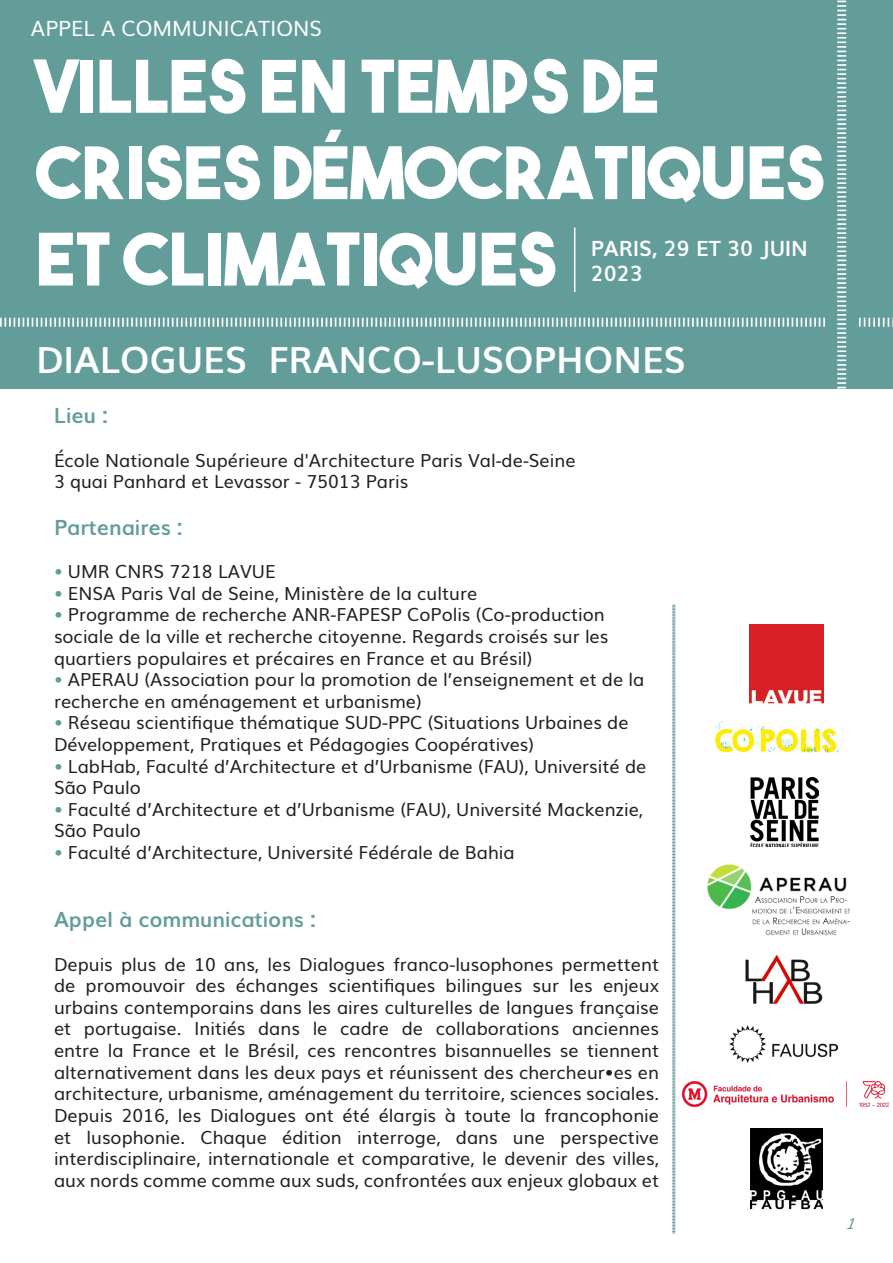
<style>
.page{position:relative;width:893px;height:1263px;background:#fff}
.page>*{position:absolute;margin:0;border:0;box-sizing:border-box;transform-origin:0 0}
.t1{font:72px/86.4px "The Bold Font";color:#fff}
.t2{font:700 36px "Muli";color:#fff}
.t3{font:700 21px "Muli";color:#639d9a}
.t4{font:21px "Muli";color:#fff}
.t5{font:700 21px/25.2px "Muli";color:#fff}
.t6{font:18px/21.6px "Muli";color:#231f20}
.t7{font:italic 15px "Muli";color:#639d9a}
.s1{color:#639d9a}
</style>
<div class="page">
<div style="left:0;top:0;width:893px;height:388px;background:#639d9a"></div>
<svg style="left:0;top:318px;width:825px;height:9px"></svg>
<svg style="left:859px;top:318px;width:34px;height:9px"></svg>
<svg style="left:837px;top:0;width:9px;height:388px"></svg>
<svg style="left:672px;top:605px;width:4px;height:628px;background:#b0cdcb"></svg>
<img style="left:729px;top:1026px;width:108px;height:37px">
<img style="left:750px;top:777px;width:68px;height:70px">
<img style="left:749px;top:625px;width:75px;height:79px">
<img style="left:751px;top:1128px;width:72px;height:82px">
<img style="left:707px;top:864px;width:144px;height:72px">
<img style="left:682px;top:1081px;width:206px;height:26px">
<img style="left:715px;top:721px;width:129px;height:32px">
<img style="left:745px;top:955px;width:78px;height:49px">
<hr style="left:574px;top:227px;width:1px;height:65px;background:#fff">
<p class="t4" style="left:31px;top:11px;width:292px">APPEL A COMMUNICATIONS</p>
<p class="t1" style="left:36px;top:42px;width:790px">VILLES EN TEMPS DE<br>CRISES DÉMOCRATIQUEs</p>
<p class="t1" style="left:36px;top:215px;width:522px">ET CLIMATIQUEs</p>
<p class="t5" style="left:591px;top:234px;width:219px">PARIS, 29 ET 30 JUIN<br>2023</p>
<p class="t2" style="left:36px;top:331px;width:651px">DIALOGUES FRANCO-LUSOPHONES</p>
<p class="t3" style="left:54px;top:399px;width:56px">Lieu :</p>
<p class="t6" style="left:54px;top:448px;width:523px">École Nationale Supérieure d'Architecture Paris Val-de-Seine</p>
<p class="t6" style="left:54px;top:469px;width:356px">3 quai Panhard et Levassor - 75013 Paris</p>
<p class="t3" style="left:54px;top:511px;width:131px">Partenaires :</p>
<p class="t6" style="left:54px;top:559px;width:223px"><span class="s1">•</span> UMR CNRS 7218 LAVUE</p>
<p class="t6" style="left:54px;top:581px;width:425px"><span class="s1">•</span> ENSA Paris Val de Seine, Ministère de la culture</p>
<p class="t6" style="left:54px;top:603px;width:556px"><span class="s1">•</span> Programme de recherche ANR-FAPESP CoPolis (Co-production sociale de la ville et recherche citoyenne. Regards croisés sur les quartiers populaires et précaires en France et au Brésil)</p>
<p class="t6" style="left:54px;top:667px;width:592px"><span class="s1">•</span> APERAU (Association pour la promotion de l’enseignement et de la recherche en aménagement et urbanisme)</p>
<p class="t6" style="left:54px;top:711px;width:576px"><span class="s1">•</span> Réseau scientifique thématique SUD-PPC (Situations Urbaines de<br>Développement, Pratiques et Pédagogies Coopératives)</p>
<p class="t6" style="left:54px;top:754px;width:594px"><span class="s1">•</span> LabHab, Faculté d’Architecture et d’Urbanisme (FAU), Université de<br>São Paulo</p>
<p class="t6" style="left:54px;top:797px;width:591px"><span class="s1">•</span> Faculté d’Architecture et d’Urbanisme (FAU), Université Mackenzie,<br>São Paulo</p>
<p class="t6" style="left:54px;top:840px;width:462px"><span class="s1">•</span> Faculté d’Architecture, Université Fédérale de Bahia</p>
<p class="t3" style="left:54px;top:903px;width:264px">Appel à communications :</p>
<p class="t6" style="left:54px;top:952px;width:607px;text-align:justify">Depuis plus de 10 ans, les Dialogues franco-lusophones permettent de promouvoir des échanges scientifiques bilingues sur les enjeux urbains contemporains dans les aires culturelles de langues française et portugaise. Initiés dans le cadre de collaborations anciennes entre la France et le Brésil, ces rencontres bisannuelles se tiennent alternativement dans les deux pays et réunissent des chercheur•es en architecture, urbanisme, aménagement du territoire, sciences sociales.<br>Depuis 2016, les Dialogues ont été élargis à toute la francophonie et lusophonie. Chaque édition interroge, dans une perspective interdisciplinaire, internationale et comparative, le devenir des villes, aux nords comme comme aux suds, confrontées aux enjeux globaux et</p>
<p class="t7" style="left:845px;top:1211px;width:19px">1</p>
</div>
